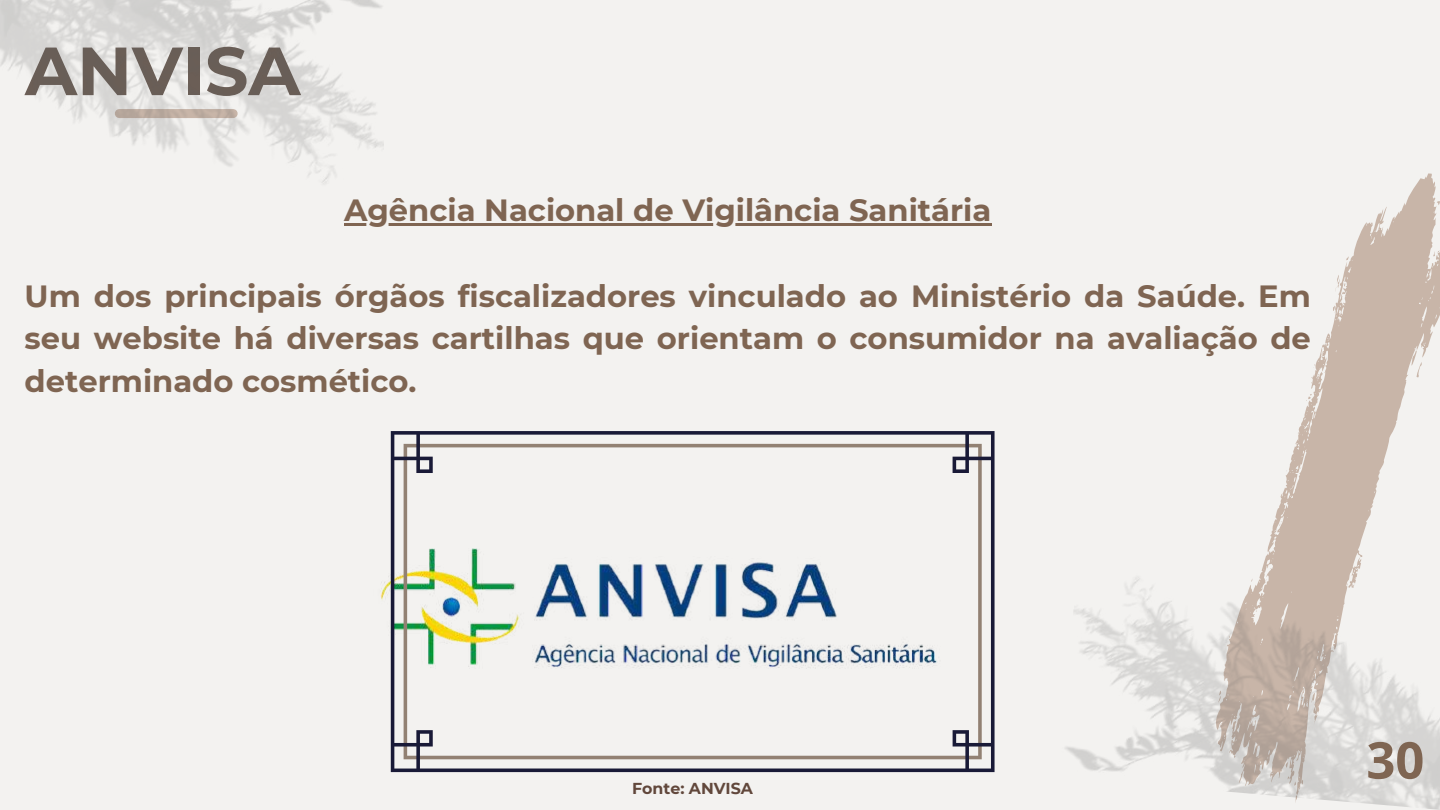
<style>
.page{position:relative;width:1440px;height:810px;background:#f3f2f0}
.page>*{position:absolute;margin:0;border:0;box-sizing:border-box;transform-origin:0 0}
.t1{font:700 68px "Montserrat";color:#6b5e56}
.t2{font:700 50.8px "Open Sans";color:#7f6552}
.t3{font:700 30.6px/42.8px "Montserrat";color:#7f6552;text-align:justify}
.t4{font:700 15.8px "Montserrat";color:#61473b}
</style>
<div class="page">
<svg style="left:391px;top:431px;width:604px;height:341px"></svg>
<hr style="left:344px;top:223px;width:647px;height:3px;background:#7f6552">
<svg style="left:1262px;top:173px;width:178px;height:394px"></svg>
<svg style="left:1410px;top:350px;width:14px;height:28px"></svg>
<svg style="left:1436px;top:200px;width:4px;height:6px"></svg>
<svg style="left:1331px;top:305px;width:5px;height:6px"></svg>
<svg style="left:1346px;top:256px;width:3px;height:5px"></svg>
<svg style="left:1306px;top:393px;width:7px;height:8px"></svg>
<svg style="left:1433px;top:250px;width:7px;height:7px"></svg>
<svg style="left:1279px;top:521px;width:3px;height:5px"></svg>
<svg style="left:1335px;top:274px;width:11px;height:18px"></svg>
<svg style="left:1311px;top:364px;width:14px;height:20px"></svg>
<img style="left:0;top:0;width:384px;height:184px">
<img style="left:1065px;top:567px;width:375px;height:243px">
<h1 class="t1" style="left:25px;top:29px;width:277px">ANVISA</h1>
<p class="t3" style="left:344px;top:189px;width:649px">Agência Nacional de Vigilância Sanitária</p>
<p class="t3" style="left:25px;top:274px;width:1288px">Um dos principais órgãos fiscalizadores vinculado ao Ministério da Saúde. Em seu website há diversas cartilhas que orientam o consumidor na avaliação de determinado cosmético.</p>
<p class="t4" style="left:632px;top:779px;width:122px">Fonte: ANVISA</p>
<h2 class="t2" style="left:1366px;top:724px;width:59px">30</h2>
</div>
